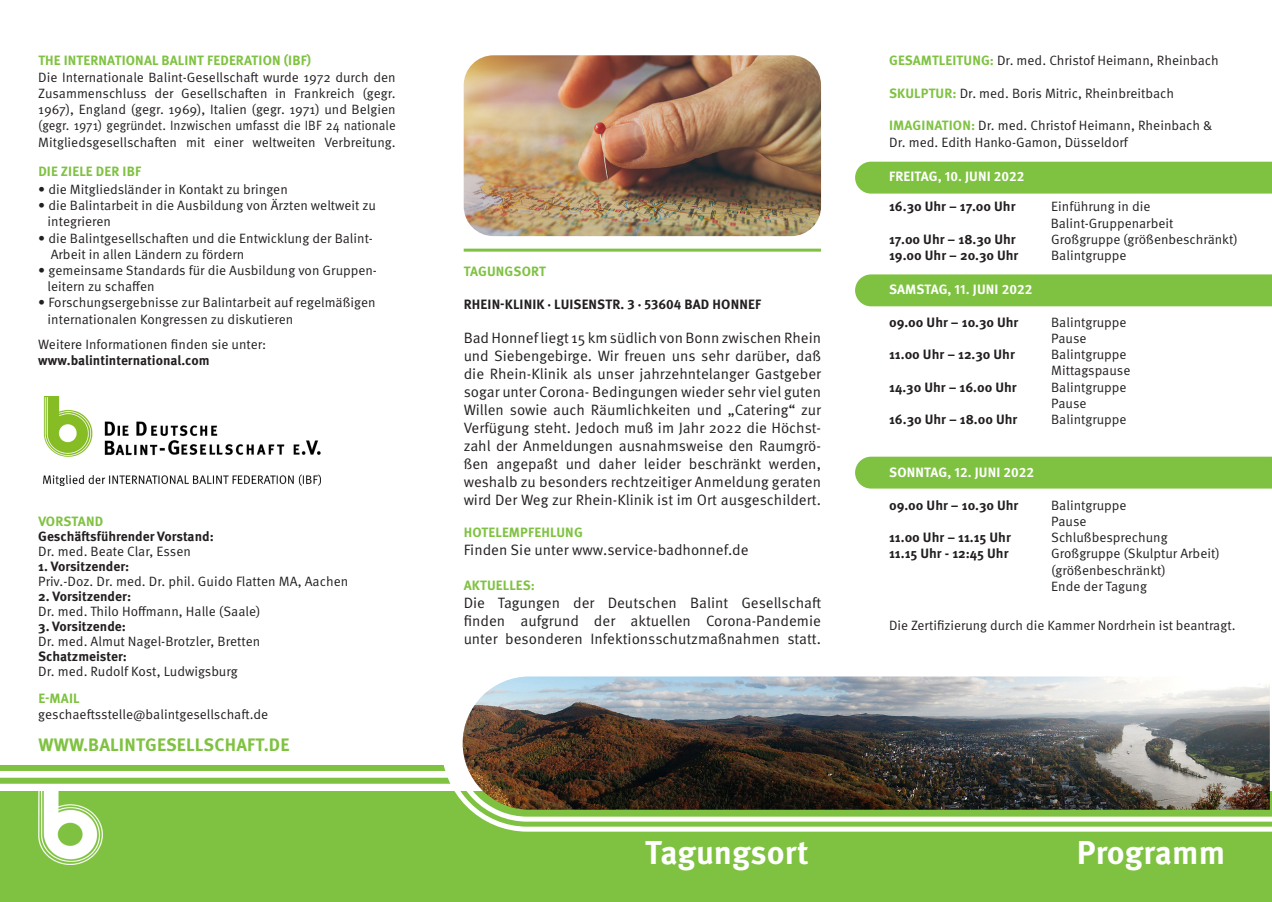
<style>
.page{position:relative;width:1272px;height:902px;background:#fff}
.page>*{position:absolute;margin:0;border:0;box-sizing:border-box;transform-origin:0 0}
.t1{font:700 33px "Meta Pro";color:#fff}
.t2{font:700 18px "Meta Pro";letter-spacing:.01em;color:#7fc241}
.t3{font:15px/18px "Meta Pro Norm";color:#231f20;text-align:justify}
.t4{font:13.5px/16.2px "Meta Pro Norm";color:#231f20;text-align:justify}
.t5{font:700 13.5px "Meta Pro";color:#231f20}
.t6{font:700 13.5px "Meta Pro";letter-spacing:.01em;color:#7fc241}
.t7{font:700 13.5px "Meta Pro";color:#fff}
.s1{font-family:"Meta Pro";font-weight:700;color:#7fc241}
</style>
<div class="page">
<div style="left:0;top:764px;width:448px;height:6px;background:#7fc241"></div>
<div style="left:0;top:777px;width:452px;height:6px;background:#7fc241"></div>
<div style="left:855px;top:274px;width:416px;height:32px;background:#7fc241"></div>
<div style="left:855px;top:456px;width:416px;height:32px;background:#7fc241"></div>
<div style="left:0;top:791px;width:1271px;height:110px;background:#7fc241"></div>
<img style="left:38px;top:791px;width:64px;height:73px">
<div style="left:855px;top:162px;width:416px;height:31px;background:#7fc241"></div>
<img style="left:43px;top:396px;width:277px;height:89px">
<img style="left:463px;top:55px;width:358px;height:181px">
<hr style="left:463px;top:248px;width:358px;height:3px;background:#7fc241">
<svg style="left:441px;top:764px;width:830px;height:67px"></svg>
<img style="left:451px;top:676px;width:820px;height:145px">
<p class="t6" style="left:38px;top:50px;width:274px">THE INTERNATIONAL BALINT FEDERATION (IBF)</p>
<p class="t4" style="left:38px;top:68px;width:359px">Die Internationale Balint-Gesellschaft wurde 1972 durch den Zusammenschluss der Gesellschaften in Frankreich (gegr.<br>1967), England (gegr. 1969), Italien (gegr. 1971) und Belgien (gegr. 1971) gegründet. Inzwischen umfasst die IBF 24 nationale Mitgliedsgesellschaften mit einer weltweiten Verbreitung.</p>
<p class="t6" style="left:38px;top:161px;width:104px">DIE ZIELE DER IBF</p>
<p class="t4" style="left:38px;top:180px;width:251px">• die Mitgliedsländer in Kontakt zu bringen</p>
<p class="t4" style="left:38px;top:196px;width:339px">• die Balintarbeit in die Ausbildung von Ärzten weltweit zu</p>
<p class="t4" style="left:48px;top:213px;width:65px">integrieren</p>
<p class="t4" style="left:38px;top:229px;width:336px">• die Balintgesellschaften und die Entwicklung der Balint-</p>
<p class="t4" style="left:51px;top:245px;width:195px">Arbeit in allen Ländern zu fördern</p>
<p class="t4" style="left:38px;top:261px;width:340px">• gemeinsame Standards für die Ausbildung von Gruppen-</p>
<p class="t4" style="left:48px;top:277px;width:108px">leitern zu schaffen</p>
<p class="t4" style="left:38px;top:294px;width:339px">• Forschungsergebnisse zur Balintarbeit auf regelmäßigen</p>
<p class="t4" style="left:48px;top:310px;width:247px">internationalen Kongressen zu diskutieren</p>
<p class="t4" style="left:38px;top:335px;width:229px">Weitere Informationen finden sie unter:</p>
<p class="t5" style="left:38px;top:350px;width:173px">www.balintinternational.com</p>
<p class="t6" style="left:38px;top:510px;width:66px">VORSTAND</p>
<p class="t5" style="left:38px;top:525px;width:177px">Geschäftsführender Vorstand:</p>
<p class="t4" style="left:38px;top:542px;width:154px">Dr. med. Beate Clar, Essen</p>
<p class="t5" style="left:38px;top:555px;width:92px">1. Vorsitzender:</p>
<p class="t4" style="left:38px;top:572px;width:311px">Priv.-Doz. Dr. med. Dr. phil. Guido Flatten MA, Aachen</p>
<p class="t5" style="left:38px;top:585px;width:94px">2. Vorsitzender:</p>
<p class="t4" style="left:38px;top:602px;width:224px">Dr. med. Thilo Hoffmann, Halle (Saale)</p>
<p class="t5" style="left:38px;top:615px;width:89px">3. Vorsitzende:</p>
<p class="t4" style="left:38px;top:632px;width:223px">Dr. med. Almut Nagel-Brotzler, Bretten</p>
<p class="t5" style="left:38px;top:645px;width:90px">Schatzmeister:</p>
<p class="t4" style="left:38px;top:662px;width:201px">Dr. med. Rudolf Kost, Ludwigsburg</p>
<p class="t6" style="left:38px;top:687px;width:43px">E-MAIL</p>
<p class="t4" style="left:38px;top:705px;width:231px">geschaeftsstelle@balintgesellschaft.de</p>
<p class="t2" style="left:38px;top:730px;width:253px">WWW.BALINTGESELLSCHAFT.DE</p>
<p class="t4" style="left:889px;top:52px;width:331px"><span class="s1">GESAMTLEITUNG:</span> Dr. med. Christof Heimann, Rheinbach</p>
<p class="t4" style="left:889px;top:84px;width:286px"><span class="s1">SKULPTUR:</span> Dr. med. Boris Mitric, Rheinbreitbach</p>
<p class="t4" style="left:889px;top:117px;width:325px"><span class="s1">IMAGINATION:</span> Dr. med. Christof Heimann, Rheinbach &amp;</p>
<p class="t4" style="left:889px;top:133px;width:240px">Dr. med. Edith Hanko-Gamon, Düsseldorf</p>
<p class="t6" style="left:464px;top:261px;width:84px">TAGUNGSORT</p>
<p class="t5" style="left:464px;top:293px;width:299px">RHEIN-KLINIK · LUISENSTR. 3 · 53604 BAD HONNEF</p>
<p class="t3" style="left:463px;top:327px;width:359px">Bad Honnef liegt 15 km südlich von Bonn zwischen Rhein und Siebengebirge. Wir freuen uns sehr darüber, daß die Rhein-Klinik als unser jahrzehntelanger Gastgeber sogar unter Corona- Bedingungen wieder sehr viel guten Willen sowie auch Räumlichkeiten und „Catering“ zur Verfügung steht. Jedoch muß im Jahr 2022 die Höchst&shy;zahl der Anmeldungen ausnahmsweise den Raumgrö&shy;ßen angepaßt und daher leider beschränkt werden, weshalb zu besonders rechtzeitiger Anmeldung geraten wird Der Weg zur Rhein-Klinik ist im Ort ausgeschildert.</p>
<p class="t6" style="left:464px;top:522px;width:120px">HOTELEMPFEHLUNG</p>
<p class="t3" style="left:463px;top:540px;width:286px">Finden Sie unter www.service-badhonnef.de</p>
<p class="t6" style="left:464px;top:574px;width:73px">AKTUELLES:</p>
<p class="t3" style="left:463px;top:592px;width:359px">Die Tagungen der Deutschen Balint Gesellschaft finden aufgrund der aktuellen Corona-Pandemie unter besonderen Infektionsschutzmaßnahmen statt.</p>
<p class="t7" style="left:889px;top:166px;width:137px">FREITAG, 10. JUNI 2022</p>
<p class="t5" style="left:889px;top:196px;width:128px">16.30 Uhr – 17.00 Uhr</p>
<p class="t4" style="left:1051px;top:198px;width:101px">Einführung in die</p>
<p class="t4" style="left:1050px;top:214px;width:124px">Balint-Gruppenarbeit</p>
<p class="t5" style="left:889px;top:228px;width:128px">17.00 Uhr – 18.30 Uhr</p>
<p class="t4" style="left:1051px;top:230px;width:188px">Großgruppe (größenbeschränkt)</p>
<p class="t5" style="left:889px;top:245px;width:131px">19.00 Uhr – 20.30 Uhr</p>
<p class="t4" style="left:1051px;top:246px;width:77px">Balintgruppe</p>
<p class="t7" style="left:889px;top:279px;width:145px">SAMSTAG, 11. JUNI 2022</p>
<p class="t5" style="left:889px;top:311px;width:131px">09.00 Uhr – 10.30 Uhr</p>
<p class="t4" style="left:1051px;top:313px;width:77px">Balintgruppe</p>
<p class="t4" style="left:1051px;top:329px;width:37px">Pause</p>
<p class="t5" style="left:889px;top:344px;width:127px">11.00 Uhr – 12.30 Uhr</p>
<p class="t4" style="left:1051px;top:345px;width:77px">Balintgruppe</p>
<p class="t4" style="left:1051px;top:361px;width:81px">Mittagspause</p>
<p class="t5" style="left:889px;top:376px;width:129px">14.30 Uhr – 16.00 Uhr</p>
<p class="t4" style="left:1051px;top:378px;width:77px">Balintgruppe</p>
<p class="t4" style="left:1051px;top:394px;width:37px">Pause</p>
<p class="t5" style="left:889px;top:408px;width:130px">16.30 Uhr – 18.00 Uhr</p>
<p class="t4" style="left:1051px;top:410px;width:77px">Balintgruppe</p>
<p class="t7" style="left:889px;top:462px;width:146px">SONNTAG, 12. JUNI 2022</p>
<p class="t5" style="left:889px;top:494px;width:131px">09.00 Uhr – 10.30 Uhr</p>
<p class="t4" style="left:1051px;top:496px;width:77px">Balintgruppe</p>
<p class="t4" style="left:1051px;top:512px;width:37px">Pause</p>
<p class="t5" style="left:889px;top:527px;width:123px">11.00 Uhr – 11.15 Uhr</p>
<p class="t4" style="left:1051px;top:528px;width:118px">Schlußbesprechung</p>
<p class="t5" style="left:889px;top:543px;width:121px">11.15 Uhr - 12:45 Uhr</p>
<p class="t4" style="left:1051px;top:544px;width:170px">Großgruppe (Skulptur Arbeit)</p>
<p class="t4" style="left:1051px;top:561px;width:116px">(größenbeschränkt)</p>
<p class="t4" style="left:1051px;top:577px;width:97px">Ende der Tagung</p>
<p class="t4" style="left:889px;top:616px;width:348px">Die Zertifizierung durch die Kammer Nordrhein ist beantragt.</p>
<p class="t1" style="left:645px;top:826px;width:165px">Tagungsort</p>
<p class="t1" style="left:1076px;top:826px;width:150px">Programm</p>
</div>
